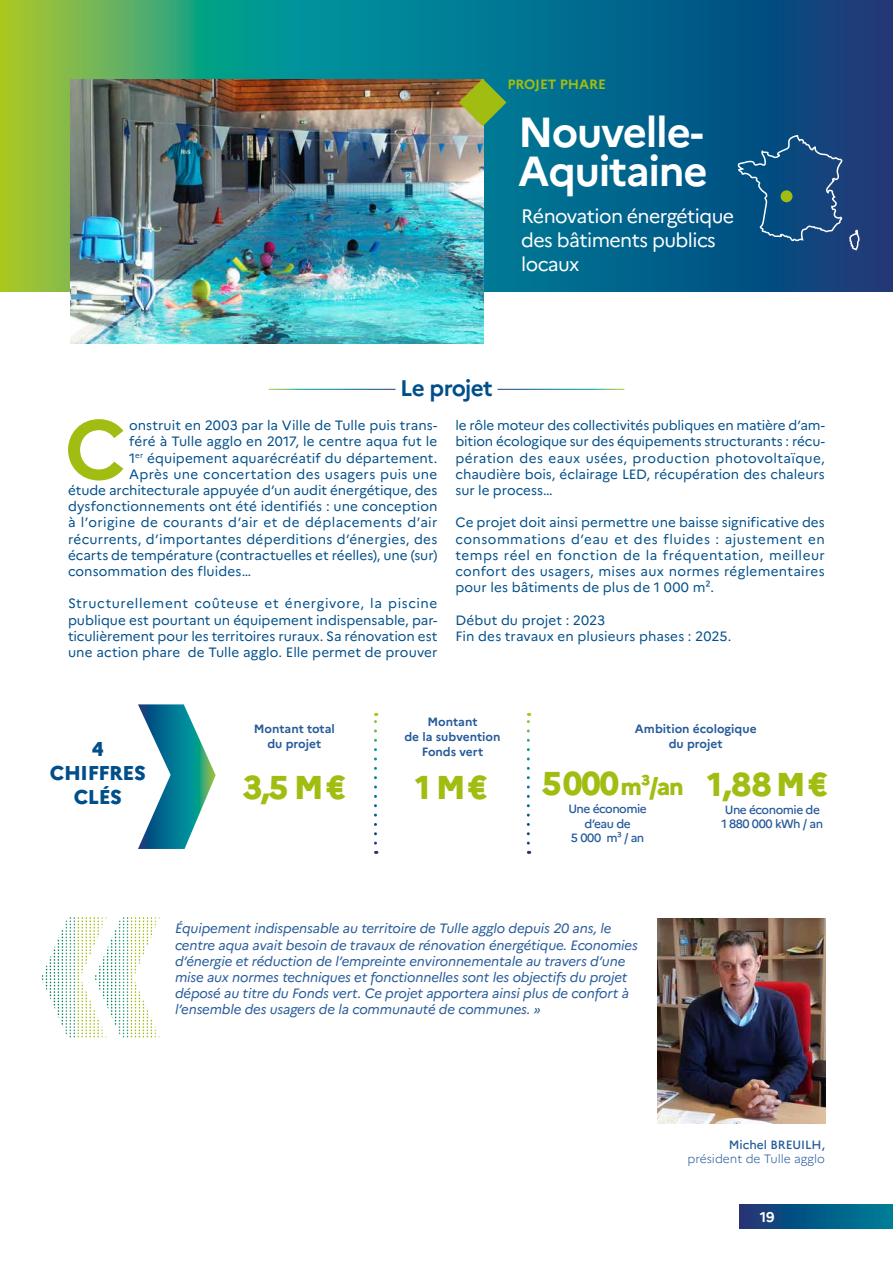
<style>
.page{position:relative;width:893px;height:1263px;background:#fff}
.page>*{position:absolute;margin:0;border:0;box-sizing:border-box;transform-origin:0 0}
.t1{font:700 82.95px "Marianne";color:#a2bd12}
.t2{font:700 42px/39px "Marianne";letter-spacing:-.03em;color:#fff}
.t3{font:800 33px "Marianne";color:#a2bd12}
.t4{font:800 24px "Marianne";color:#a2bd12}
.t5{font:700 22.5px "Marianne";letter-spacing:-.03em;color:#004f8a}
.t6{font:800 19.95px/24px "Marianne";letter-spacing:-.02em;color:#004f8a;text-align:center}
.t7{font:19.5px/24px "Marianne";letter-spacing:-.03em;color:#fff}
.t8{font:700 14.1px "Marianne";color:#fff}
.t9{font:13.5px/16.2px "Marianne";letter-spacing:.005em;color:#004f8a;text-align:justify}
.t10{font:italic 13.5px/16.2px "Marianne";letter-spacing:-.01em;color:#275b9b}
.t11{font:13.5px "Marianne";letter-spacing:.03em;color:#004f8a}
.t12{font:13.5px "Marianne";letter-spacing:.025em;color:#004f8a}
.t13{font:700 13.5px "Marianne";letter-spacing:-.01em;color:#a2bd12}
.t14{font:700 12px/15px "Marianne";color:#275b9b;text-align:center}
.t15{font:500 12px/14.4px "Marianne";letter-spacing:-.04em;color:#275b9b;text-align:center}
.t16{font:300 12px "Marianne";color:#275b9b}
.t17{font:500 12px "Marianne";color:#275b9b}
.s1{font-size:33px}
</style>
<div class="page">
<svg style="left:42px;top:917px;width:118px;height:120px"></svg>
<svg style="left:0;top:0;width:893px;height:292px;background:#1d757d"></svg>
<img style="left:71px;top:79px;width:412px;height:265px">
<svg style="left:736px;top:134px;width:125px;height:118px;background:#195084"></svg>
<div style="left:781px;top:190px;width:11px;height:12px;background:#a2bd12;border-radius:50%"></div>
<svg style="left:138px;top:704px;width:78px;height:145px"></svg>
<svg style="left:374px;top:713px;width:3px;height:130px"></svg>
<svg style="left:527px;top:713px;width:3px;height:130px"></svg>
<img style="left:657px;top:919px;width:168px;height:205px">
<svg style="left:458px;top:79px;width:48px;height:48px;background:#7e9e49"></svg>
<div style="left:740px;top:1204px;width:153px;height:25px;background:linear-gradient(to right,#193475,#008098)"></div>
<p class="t13" style="left:507px;top:74px;width:100px">PROJET PHARE</p>
<h2 class="t2" style="left:518px;top:110px;width:191px">Nouvelle-<br>Aquitaine</h2>
<h3 class="t7" style="left:521px;top:202px;width:215px">Rénovation énergétique des bâtiments publics locaux</h3>
<h3 class="t5" style="left:400px;top:371px;width:94px">Le projet</h3>
<h1 class="t1" style="left:64px;top:385px;width:63px">C</h1>
<p class="t9" style="left:129px;top:416px;width:310px">onstruit en 2003 par la Ville de Tulle puis trans-</p>
<p class="t9" style="left:129px;top:432px;width:310px">féré à Tulle agglo en 2017, le centre aqua fut le</p>
<p class="t9" style="left:129px;top:449px;width:310px">1<sup>er</sup> équipement aquarécréatif du département.</p>
<p class="t12" style="left:129px;top:464px;width:310px">Après une concertation des usagers puis une</p>
<p class="t9" style="left:68px;top:481px;width:371px">étude architecturale appuyée d’un audit énergétique, des</p>
<p class="t9" style="left:68px;top:497px;width:371px">dysfonctionnements ont été identifiés : une conception</p>
<p class="t11" style="left:68px;top:512px;width:371px">à l’origine de courants d’air et de déplacements d’air</p>
<p class="t9" style="left:68px;top:530px;width:371px">récurrents, d’importantes déperditions d’énergies, des</p>
<p class="t9" style="left:68px;top:546px;width:371px">écarts de température (contractuelles et réelles), une (sur)</p>
<p class="t9" style="left:68px;top:562px;width:185px">consommation des fluides…</p>
<p class="t9" style="left:68px;top:594px;width:371px">Structurellement coûteuse et énergivore, la piscine publique est pourtant un équipement indispensable, par&shy;ticulièrement pour les territoires ruraux. Sa rénovation est une action phare de Tulle agglo. Elle permet de prouver</p>
<p class="t9" style="left:455px;top:416px;width:371px">le rôle moteur des collectivités publiques en matière d’am&shy;bition écologique sur des équipements structurants : récu&shy;pération des eaux usées, production photovoltaïque, chaudière bois, éclairage LED, récupération des chaleurs sur le process…</p>
<p class="t9" style="left:455px;top:513px;width:371px">Ce projet doit ainsi permettre une baisse significative des consommations d’eau et des fluides : ajustement en temps réel en fonction de la fréquentation, meilleur confort des usagers, mises aux normes réglementaires pour les bâtiments de plus de 1 000 m².</p>
<p class="t9" style="left:455px;top:611px;width:278px">Début du projet : 2023<br>Fin des travaux en plusieurs phases : 2025.</p>
<h3 class="t6" style="left:50px;top:735px;width:97px">4<br>CHIFFRES<br>CLÉS</h3>
<p class="t14" style="left:254px;top:720px;width:83px">Montant total du projet</p>
<h3 class="t3" style="left:243px;top:762px;width:105px">3,5 M €</h3>
<p class="t14" style="left:404px;top:713px;width:98px">Montant<br>de la subvention<br>Fonds vert</p>
<h3 class="t3" style="left:415px;top:762px;width:74px">1 M €</h3>
<p class="t14" style="left:635px;top:720px;width:124px">Ambition écologique du projet</p>
<h3 class="t4" style="left:542px;top:768px;width:144px"><span class="s1">5 000</span> m³/an</h3>
<p class="t15" style="left:568px;top:801px;width:80px">Une économie d’eau de<br>5 000 m³ / an</p>
<h3 class="t3" style="left:707px;top:758px;width:122px">1,88 M€</h3>
<p class="t15" style="left:721px;top:802px;width:103px;text-align:left">Une économie de<br>1 880 000 kWh / an</p>
<p class="t10" style="left:175px;top:919px;width:464px">Équipement indispensable au territoire de Tulle agglo depuis 20 ans, le centre aqua avait besoin de travaux de rénovation énergétique. Economies d’énergie et réduction de l’empreinte environnementale au travers d’une mise aux normes techniques et fonctionnelles sont les objectifs du projet déposé au titre du Fonds vert. Ce projet apportera ainsi plus de confort à l’ensemble des usagers de la communauté de communes. »</p>
<p class="t17" style="left:729px;top:1135px;width:98px">Michel BREUILH,</p>
<p class="t16" style="left:687px;top:1149px;width:139px">président de Tulle agglo</p>
<p class="t8" style="left:760px;top:1206px;width:16px">19</p>
</div>
